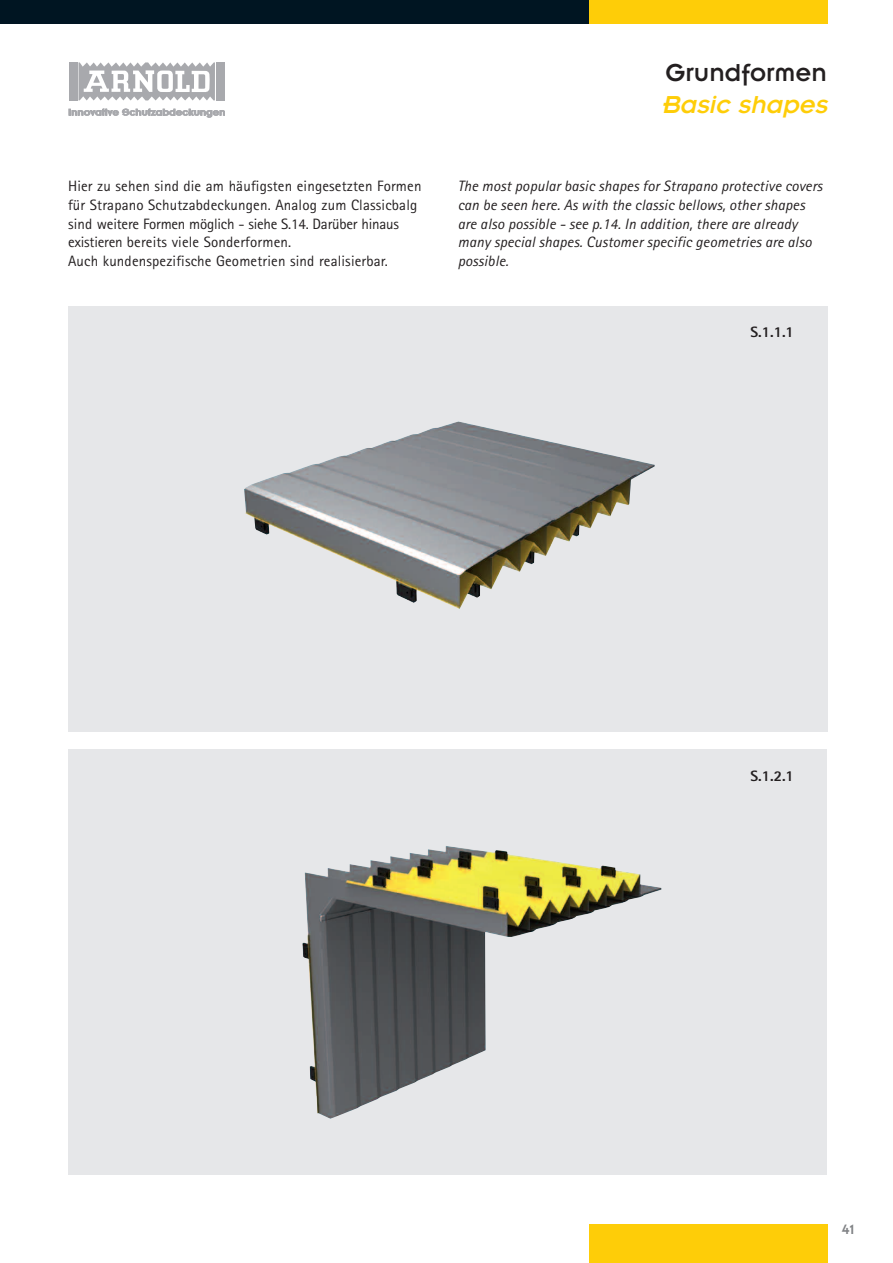
<style>
.page{position:relative;width:893px;height:1263px;background:#fff}
.page>*{position:absolute;margin:0;border:0;box-sizing:border-box;transform-origin:0 0}
.t1{font:27px "Insignia";color:#231f20}
.t2{font:italic 27px "Insignia";color:#fecd08}
.t3{font:15px/18.8px "Rotis Sans Serif";letter-spacing:.01em;color:#231f20}
.t4{font:italic 15px/18.8px "Rotis Sans Serif";letter-spacing:.01em;color:#231f20}
.t5{font:800 15px "Rotis Sans Serif";color:#231f20}
.t6{font:15px "Insignia";color:#808285}
</style>
<div class="page">
<div style="left:68px;top:307px;width:759px;height:425px;background:#e6e7e9"></div>
<img style="left:244px;top:421px;width:411px;height:188px">
<div style="left:0;top:0;width:597px;height:23px;background:#001522"></div>
<div style="left:589px;top:0;width:238px;height:23px;background:#fecd08"></div>
<div style="left:589px;top:1225px;width:238px;height:38px;background:#fecd08"></div>
<div style="left:69px;top:62px;width:8px;height:39px;background:#a8a9ad"></div>
<div style="left:217px;top:62px;width:8px;height:39px;background:#a8a9ad"></div>
<svg style="left:78px;top:62px;width:137px;height:38px"></svg>
<svg style="left:69px;top:109px;width:156px;height:9px"></svg>
<div style="left:68px;top:749px;width:758px;height:425px;background:#e6e7e9"></div>
<img style="left:302px;top:846px;width:359px;height:273px">
<h1 class="t1" style="left:665px;top:64px;width:163px">Grundformen</h1>
<h1 class="t2" style="left:661px;top:96px;width:172px">Basic shapes</h1>
<p class="t3" style="left:68px;top:178px;width:355px">Hier zu sehen sind die am häufigsten eingesetzten Formen für Strapano Schutzabdeckungen. Analog zum Classicbalg sind weitere Formen möglich - siehe S.14. Darüber hinaus existieren bereits viele Sonderformen.<br>Auch kundenspezifische Geometrien sind realisierbar.</p>
<p class="t4" style="left:458px;top:178px;width:366px">The most popular basic shapes for Strapano protective covers can be seen here. As with the classic bellows, other shapes are also possible - see p.14. In addition, there are already many special shapes. Customer specific geometries are also possible.</p>
<p class="t5" style="left:750px;top:326px;width:45px">S.1.1.1</p>
<p class="t5" style="left:750px;top:771px;width:45px">S.1.2.1</p>
<p class="t6" style="left:842px;top:1225px;width:14px">41</p>
</div>
